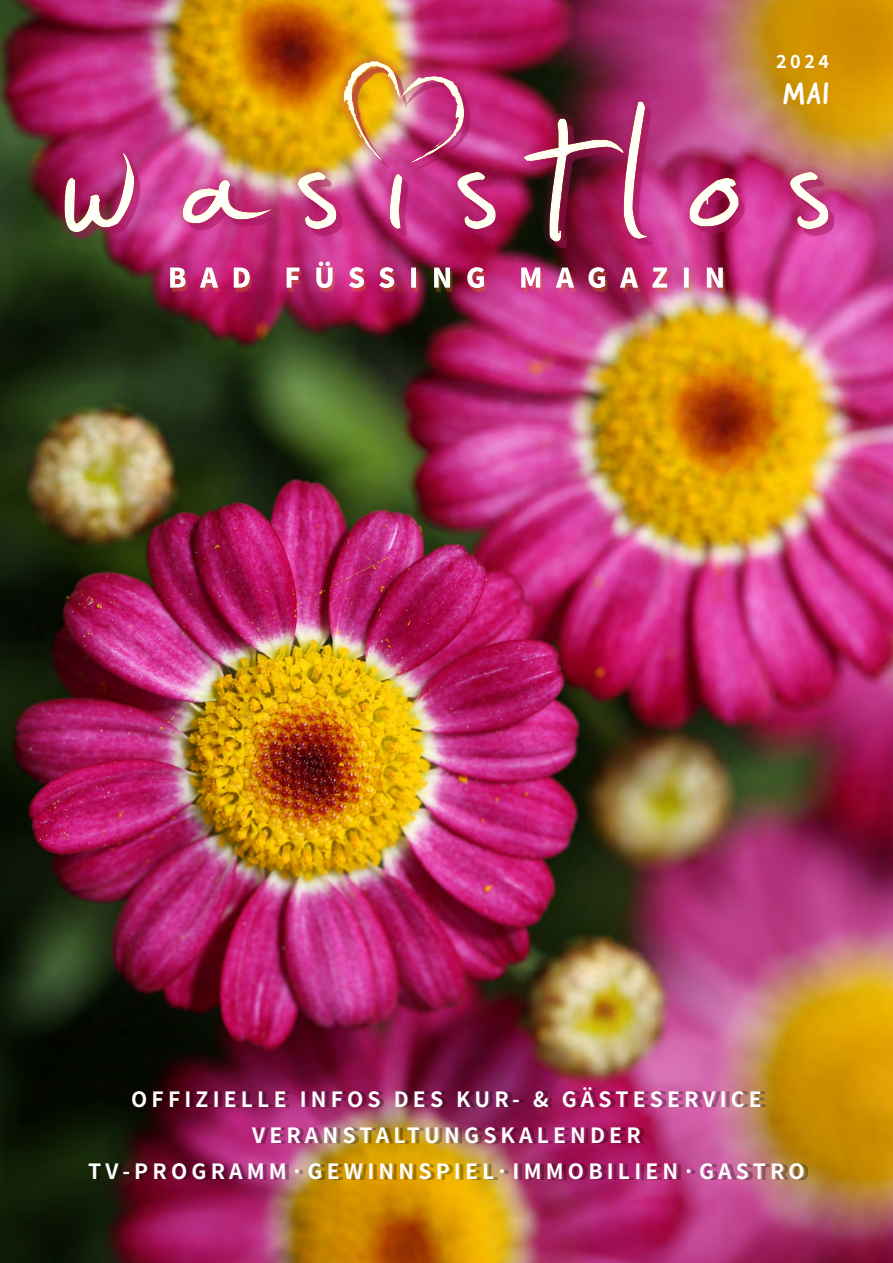
<style>
.page{position:relative;width:893px;height:1263px;background:#fff}
.page>*{position:absolute;margin:0;border:0;box-sizing:border-box;transform-origin:0 0}
.t1{font:30px "Good Dog New";color:#fff}
.t2{font:700 21px/36px "Noto Sans CJ Kkr";letter-spacing:.2em;color:#fff;text-align:center}
.t3{font:700 18px "Noto Sans CJ Kkr";color:#fff}
</style>
<div class="page">
<img style="left:0;top:0;width:893px;height:1263px">
<div style="left:172px;top:265px;width:553px;height:27px;background:#da9007;opacity:.3"></div>
<img style="left:170px;top:262px;width:553px;height:26px">
<div style="left:56px;top:53px;width:781px;height:197px;background:#a41356;opacity:.64"></div>
<div style="left:63px;top:38px;width:766px;height:205px;background:#da9007;opacity:.34"></div>
<div style="left:93px;top:1087px;width:715px;height:92px;background:#000;opacity:.3"></div>
<div style="left:779px;top:57px;width:52px;height:50px;background:#da9007;opacity:.3"></div>
<p class="t3" style="left:776px;top:52px;width:55px">2024</p>
<h1 class="t1" style="left:783px;top:75px;width:48px">MAI</h1>
<p class="t2" style="left:88px;top:1082px;width:718px">OFFIZIELLE INFOS DES KUR- &amp; GÄSTESERVICE<br>VERANSTALTUNGSKALENDER<br>TV-PROGRAMM·GEWINNSPIEL·IMMOBILIEN·GASTRO</p>
</div>
